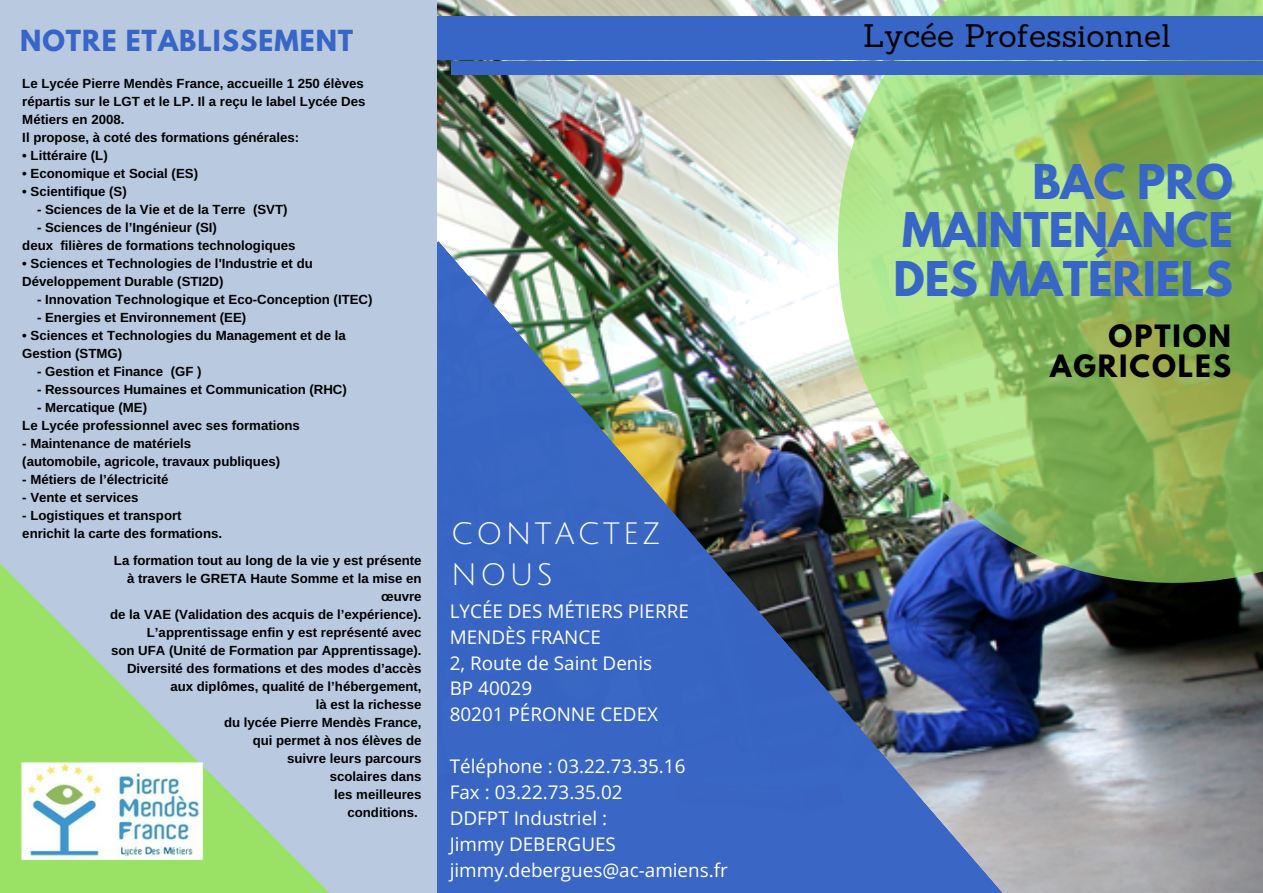
<style>
.page{position:relative;width:1263px;height:893px;background:#fff}
.page>*{position:absolute;margin:0;border:0;box-sizing:border-box;transform-origin:0 0}
.t1{font:700 42.45px/48.3px "League Spartan";color:#3866c6;text-align:justify}
.t2{font:31.8px "Sanchez";color:#000}
.t3{font:30.15px/41.5px "Julius Sans One";letter-spacing:.09em;color:#fff}
.t4{font:700 27.3px/30.3px "League Spartan";letter-spacing:.07em;color:#000;text-align:right}
.t5{font:700 25.65px "League Spartan";letter-spacing:.04em;color:#3866c6}
.t6{font:18.9px/25.8px "Open Sans";color:#fff}
.t7{font:700 13.2px/18px "Arimo";color:#000}
</style>
<div class="page">
<img style="left:437px;top:0;width:826px;height:892px">
<svg style="left:838px;top:0;width:425px;height:582px;background:#8eba66"></svg>
<img style="left:437px;top:242px;width:565px;height:650px">
<div style="left:0;top:0;width:437px;height:892px;background:#b9c9e0"></div>
<svg style="left:0;top:563px;width:329px;height:329px"></svg>
<img style="left:20px;top:761px;width:183px;height:99px">
<div style="left:437px;top:16px;width:826px;height:43px;background:#3866c6"></div>
<div style="left:452px;top:61px;width:811px;height:13px;background:#3866c6"></div>
<h3 class="t5" style="left:20px;top:28px;width:335px">NOTRE ETABLISSEMENT</h3>
<p class="t7" style="left:22px;top:74px;width:345px">Le Lycée Pierre Mendès France, accueille 1 250 élèves répartis sur le LGT et le LP. Il a reçu le label Lycée Des Métiers en 2008.<br>Il propose, à coté des formations générales:</p>
<p class="t7" style="left:22px;top:146px;width:87px">• Littéraire (L)</p>
<p class="t7" style="left:22px;top:164px;width:177px">• Economique et Social (ES)</p>
<p class="t7" style="left:22px;top:182px;width:106px">• Scientifique (S)</p>
<p class="t7" style="left:37px;top:200px;width:252px">- Sciences de la Vie et de la Terre (SVT)</p>
<p class="t7" style="left:22px;top:218px;width:275px;text-indent:15px">- Sciences de l’Ingénieur (SI)<br>deux filières de formations technologiques</p>
<p class="t7" style="left:22px;top:254px;width:292px">• Sciences et Technologies de l'Industrie et du<br>Développement Durable (STI2D)</p>
<p class="t7" style="left:37px;top:290px;width:337px">- Innovation Technologique et Eco-Conception (ITEC)</p>
<p class="t7" style="left:37px;top:308px;width:211px">- Energies et Environnement (EE)</p>
<p class="t7" style="left:22px;top:326px;width:325px">• Sciences et Technologies du Management et de la<br>Gestion (STMG)</p>
<p class="t7" style="left:37px;top:362px;width:166px">- Gestion et Finance (GF )</p>
<p class="t7" style="left:37px;top:380px;width:311px">- Ressources Humaines et Communication (RHC)</p>
<p class="t7" style="left:22px;top:398px;width:279px;text-indent:15px">- Mercatique (ME)<br>Le Lycée professionnel avec ses formations</p>
<p class="t7" style="left:22px;top:434px;width:259px">- Maintenance de matériels<br>(automobile, agricole, travaux publiques)</p>
<p class="t7" style="left:22px;top:470px;width:148px">- Métiers de l’électricité</p>
<p class="t7" style="left:22px;top:488px;width:118px">- Vente et services</p>
<p class="t7" style="left:22px;top:506px;width:201px">- Logistiques et transport enrichit la carte des formations.</p>
<p class="t7" style="left:110px;top:551px;width:313px;text-align:right">La formation tout au long de la vie y est présente à travers le GRETA Haute Somme et la mise en œuvre<br>de la VAE (Validation des acquis de l’expérience).<br>L’apprentissage enfin y est représenté avec<br>son UFA (Unité de Formation par Apprentissage).<br>Diversité des formations et des modes d’accès aux diplômes, qualité de l’hébergement,<br>là est la richesse<br>du lycée Pierre Mendès France,<br>qui permet à nos élèves de<br>suivre leurs parcours<br>scolaires dans<br>les meilleures<br>conditions.</p>
<h3 class="t3" style="left:451px;top:513px;width:211px">CONTACTEZ<br>NOUS</h3>
<h3 class="t6" style="left:450px;top:597px;width:241px">LYCÉE DES MÉTIERS PIERRE<br>MENDÈS FRANCE<br>2, Route de Saint Denis<br>BP 40029<br>80201 PÉRONNE CEDEX</h3>
<h3 class="t6" style="left:450px;top:752px;width:280px">Téléphone : 03.22.73.35.16<br>Fax : 03.22.73.35.02<br>DDFPT Industriel :<br>Jimmy DEBERGUES jimmy.debergues@ac-amiens.fr</h3>
<h2 class="t2" style="left:863px;top:15px;width:309px">Lycée Professionnel</h2>
<h1 class="t1" style="left:893px;top:163px;width:341px;text-indent:139px">BAC PRO MAINTENANCE DES MATÉRIELS</h1>
<h3 class="t4" style="left:1050px;top:324px;width:182px">OPTION<br>AGRICOLES</h3>
</div>
